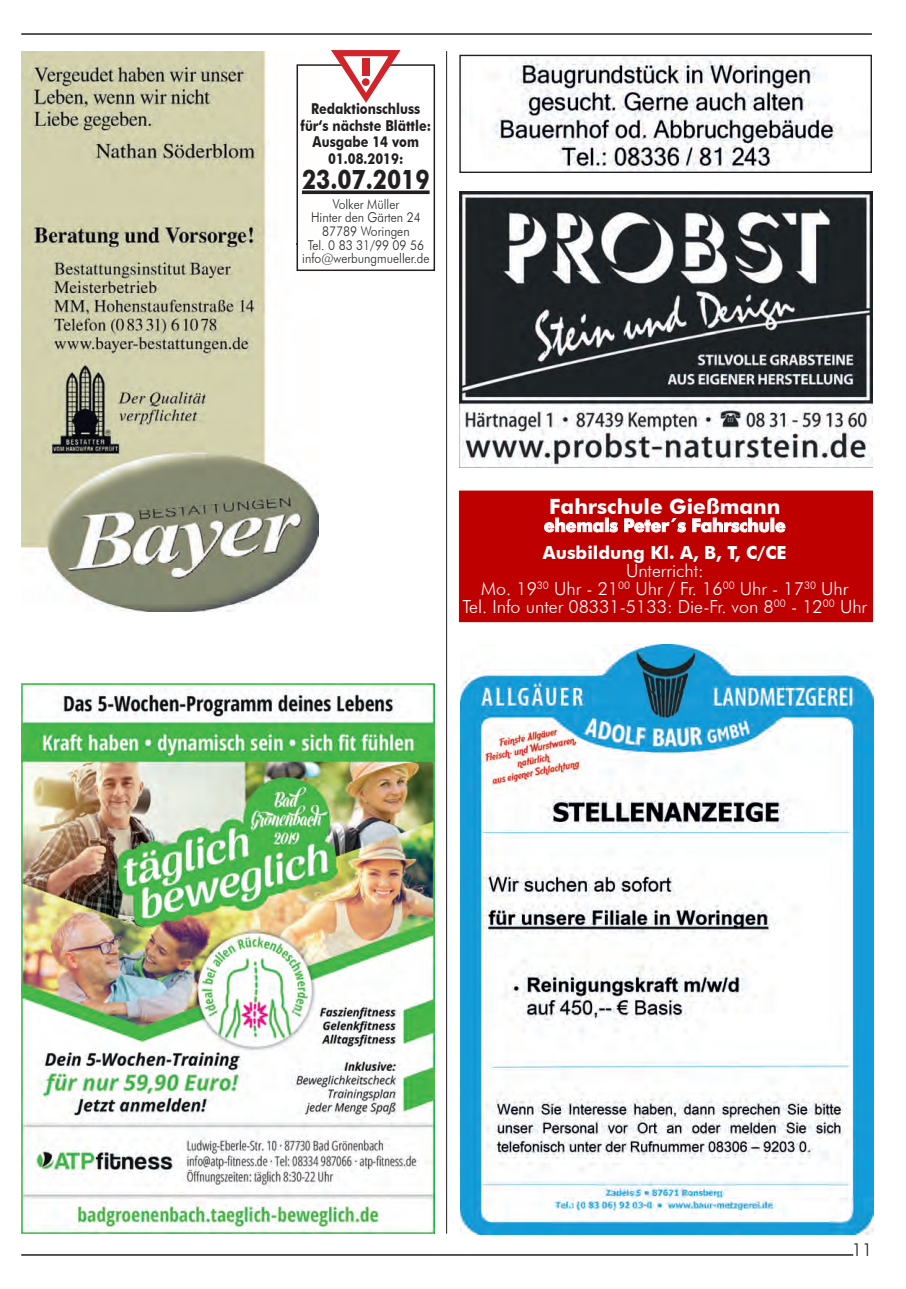
<style>
.page{position:relative;width:906px;height:1289px;background:#fff}
.page>*{position:absolute;margin:0;border:0;box-sizing:border-box;transform-origin:0 0}
.t1{font:700 27px "Futura BT";color:#231f20;scale:.84 1}
.t2{font:700 21px "Futura BT";color:#fff}
.t3{font:300 18px/18px "Futura BT";color:#fff;text-align:center}
.t4{font:700 18px "Futura BT";color:#fff;scale:.96 1}
.t5{font:300 18px "Futura BT";color:#231f20}
.t6{font:700 15px "Futura BT";color:#231f20;scale:.84 1}
.t7{font:300 13.5px "Futura BT";color:#231f20;scale:.9 1}
.s1{font-weight:700}
</style>
<div class="page">
<img style="left:21px;top:51px;width:297px;height:560px">
<hr style="left:21px;top:33px;width:851px;height:2px;background:#231f20">
<hr style="left:21px;top:1254px;width:832px;height:1px;background:#231f20">
<hr style="left:446px;top:51px;width:1px;height:1182px;background:#231f20">
<svg style="left:296px;top:50px;width:140px;height:222px"></svg>
<div style="left:362px;top:58px;width:7px;height:18px;background:#d1232a"></div>
<div style="left:362px;top:78px;width:7px;height:8px;background:#d1232a;border-radius:50%"></div>
<div style="left:459px;top:490px;width:414px;height:132px;background:#bf0000;border:2px solid #bf0000"></div>
<svg style="left:544px;top:517px;width:74px;height:16px"></svg>
<svg style="left:624px;top:518px;width:62px;height:15px"></svg>
<svg style="left:692px;top:517px;width:77px;height:16px"></svg>
<svg style="left:775px;top:522px;width:11px;height:10px"></svg>
<img style="left:462px;top:57px;width:380px;height:114px">
<div style="left:459px;top:55px;width:413px;height:118px;border:1px solid #231f20"></div>
<img style="left:459px;top:192px;width:413px;height:275px">
<img style="left:21px;top:683px;width:413px;height:550px">
<img style="left:460px;top:644px;width:413px;height:590px">
<p class="t6" style="left:311px;top:100px;width:131px">Redaktionschluss</p>
<p class="t6" style="left:300px;top:116px;width:157px">für‘s nächste Blättle:</p>
<p class="t6" style="left:313px;top:133px;width:128px">Ausgabe 14 vom</p>
<p class="t6" style="left:328px;top:149px;width:91px">01.08.2019:</p>
<p class="t1" style="left:302px;top:163px;width:153px">23.07.2019</p>
<p class="t7" style="left:333px;top:196px;width:75px">Volker Müller</p>
<p class="t7" style="left:311px;top:209px;width:123px">Hinter den Gärten 24</p>
<p class="t7" style="left:322px;top:223px;width:99px">87789 Woringen</p>
<p class="t7" style="left:308px;top:236px;width:131px">Tel. 0 83 31/99 09 56</p>
<p class="t7" style="left:302px;top:250px;width:143px">info@werbungmueller.de</p>
<p class="t2" style="left:549px;top:493px;width:232px">Fahrschule Gießmann</p>
<p class="t4" style="left:544px;top:514px;width:253px">ehemals Peter´s Fahrschule</p>
<p class="t3" style="left:462px;top:543px;width:406px"><span class="s1">Ausbildung Kl. A, B, T, C/CE<br></span>Unterricht:<br>Mo. 19<sup>30</sup> Uhr - 21<sup>00</sup> Uhr / Fr. 16<sup>00</sup> Uhr - 17<sup>30</sup> Uhr<br>Tel. Info unter 08331-5133: Die-Fr. von 8<sup>00</sup> - 12<sup>00</sup> Uhr</p>
<p class="t5" style="left:852px;top:1238px;width:22px">11</p>
</div>
